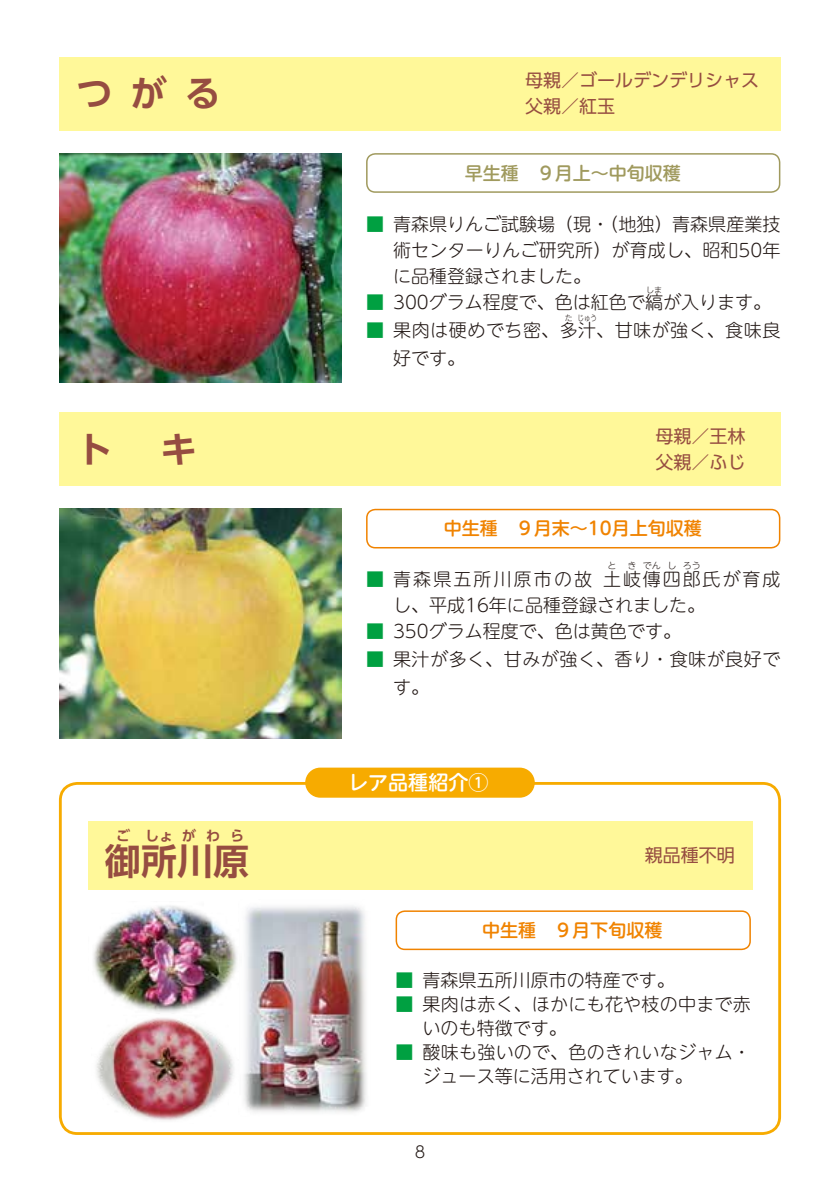
<style>
.page{position:relative;width:840px;height:1191px;background:#fff}
.page>*{position:absolute;margin:0;border:0;box-sizing:border-box;transform-origin:0 0}
.t1{font:700 36px "UD Shin Go Pr 6 De";color:#964d41}
.t2{font:500 20px "UD Shin M Go Pr 6";color:#fff}
.t3{font:300 18px/26px "UD Shin M Go Pr 6";color:#221815}
.t4{font:300 18px/28px "UD Shin M Go Pr 6";letter-spacing:.03em;color:#221815}
.t5{font:18px/26px "UD Shin Go Pr 6";color:#964d41}
.t6{font:500 18px "UD Shin M Go Pr 6";color:#f08300}
.t7{font:300 18px "UD Shin M Go Pr 6";letter-spacing:.115em;color:#221815}
.t8{font:500 18px "UD Shin M Go Pr 6";color:#a09a5e}
.t9{font:300 16px "UD Shin M Go Pr 6";color:#221815}
.t10{font:700 14px "UD Shin Go Pr 6 De";color:#964d41}
.t11{font:300 9px "UD Shin M Go Pr 6";color:#221815}
.t12{font:300 8px "UD Shin M Go Pr 6";color:#221815}
.t13{font:300 8px "UD Shin M Go Pr 6";color:#221815;scale:.8 1}
.s1{color:#00a041}
</style>
<div class="page">
<div style="left:59px;top:782px;width:721px;height:353px;border:3px solid #f7ab00;border-radius:17px"></div>
<div style="left:60px;top:57px;width:720px;height:73px;background:#fff899"></div>
<div style="left:60px;top:412px;width:720px;height:74px;background:#fff899"></div>
<div style="left:88px;top:821px;width:663px;height:68px;background:#fff899"></div>
<div style="left:305px;top:767px;width:229px;height:30px;background:#f7ab00;border-radius:15px"></div>
<div style="left:366px;top:153px;width:414px;height:40px;border:2px solid #a09a5e;border-radius:9px"></div>
<div style="left:366px;top:509px;width:414px;height:39px;border:2px solid #f08300;border-radius:9px"></div>
<div style="left:395px;top:910px;width:355px;height:40px;border:2px solid #f08300;border-radius:9px"></div>
<img style="left:60px;top:509px;width:281px;height:229px">
<img style="left:60px;top:153px;width:281px;height:229px">
<img style="left:93px;top:905px;width:144px;height:108px">
<img style="left:96px;top:1013px;width:138px;height:108px">
<img style="left:244px;top:905px;width:122px;height:208px">
<h1 class="t1" style="left:77px;top:64px;width:145px">つ が る</h1>
<p class="t5" style="left:524px;top:67px;width:235px">母親／ゴールデンデリシャス父親／紅玉</p>
<p class="t8" style="left:464px;top:158px;width:218px">早生種　９月上～中旬収穫</p>
<p class="t3" style="left:393px;top:210px;width:388px;text-align:justify;text-indent:-27px"><span class="s1">■</span> 青森県りんご試験場（現・（地独）青森県産業技術センターりんご研究所）が育成し、昭和50年に品種登録されました。</p>
<p class="t3" style="left:366px;top:288px;width:406px"><span class="s1">■</span> 300グラム程度で、色は紅色で縞が入ります。</p>
<p class="t12" style="left:645px;top:283px;width:17px">しま</p>
<p class="t4" style="left:366px;top:315px;width:415px"><span class="s1">■</span> 果肉は硬めでち密、多汁、甘味が強く、食味良</p>
<p class="t12" style="left:564px;top:311px;width:9px">た</p>
<p class="t13" style="left:577px;top:311px;width:26px">じゅう</p>
<p class="t3" style="left:393px;top:344px;width:73px">好です。</p>
<h1 class="t1" style="left:77px;top:420px;width:121px">ト　 キ</h1>
<p class="t5" style="left:655px;top:423px;width:91px">母親／王林父親／ふじ</p>
<p class="t6" style="left:443px;top:513px;width:259px">中生種　９月末～10月上旬収穫</p>
<p class="t11" style="left:607px;top:558px;width:10px">と</p>
<p class="t11" style="left:627px;top:558px;width:10px">き</p>
<p class="t11" style="left:642px;top:558px;width:19px">でん</p>
<p class="t11" style="left:667px;top:558px;width:10px">し</p>
<p class="t11" style="left:682px;top:558px;width:19px">ろう</p>
<p class="t3" style="left:393px;top:590px;width:313px">し、平成16年に品種登録されました。</p>
<p class="t3" style="left:366px;top:616px;width:316px"><span class="s1">■</span> 350グラム程度で、色は黄色です。</p>
<p class="t4" style="left:393px;top:643px;width:388px;text-indent:-27px"><span class="s1">■</span> 果汁が多く、甘みが強く、香り・食味が良好です。</p>
<p class="t7" style="left:366px;top:564px;width:415px"><span class="s1">■</span> 青森県五所川原市の故 土岐傳四郎氏が育成</p>
<p class="t2" style="left:348px;top:766px;width:141px">レア品種紹介①</p>
<p class="t10" style="left:116px;top:824px;width:15px">ご</p>
<p class="t10" style="left:145px;top:824px;width:29px">しょ</p>
<p class="t10" style="left:182px;top:824px;width:63px">がわら</p>
<h1 class="t1" style="left:105px;top:832px;width:146px">御所川原</h1>
<p class="t5" style="left:644px;top:842px;width:91px">親品種不明</p>
<p class="t6" style="left:482px;top:915px;width:181px">中生種　９月下旬収穫</p>
<p class="t3" style="left:395px;top:966px;width:280px"><span class="s1">■</span> 青森県五所川原市の特産です。</p>
<p class="t3" style="left:422px;top:991px;width:329px;line-height:24px;text-indent:-27px"><span class="s1">■</span> 果肉は赤く、ほかにも花や枝の中まで赤いのも特徴です。</p>
<p class="t3" style="left:422px;top:1039px;width:329px;line-height:24px;text-indent:-27px"><span class="s1">■</span> 酸味も強いので、色のきれいなジャム・ジュース等に活用されています。</p>
<p class="t9" style="left:414px;top:1138px;width:12px">8</p>
</div>
